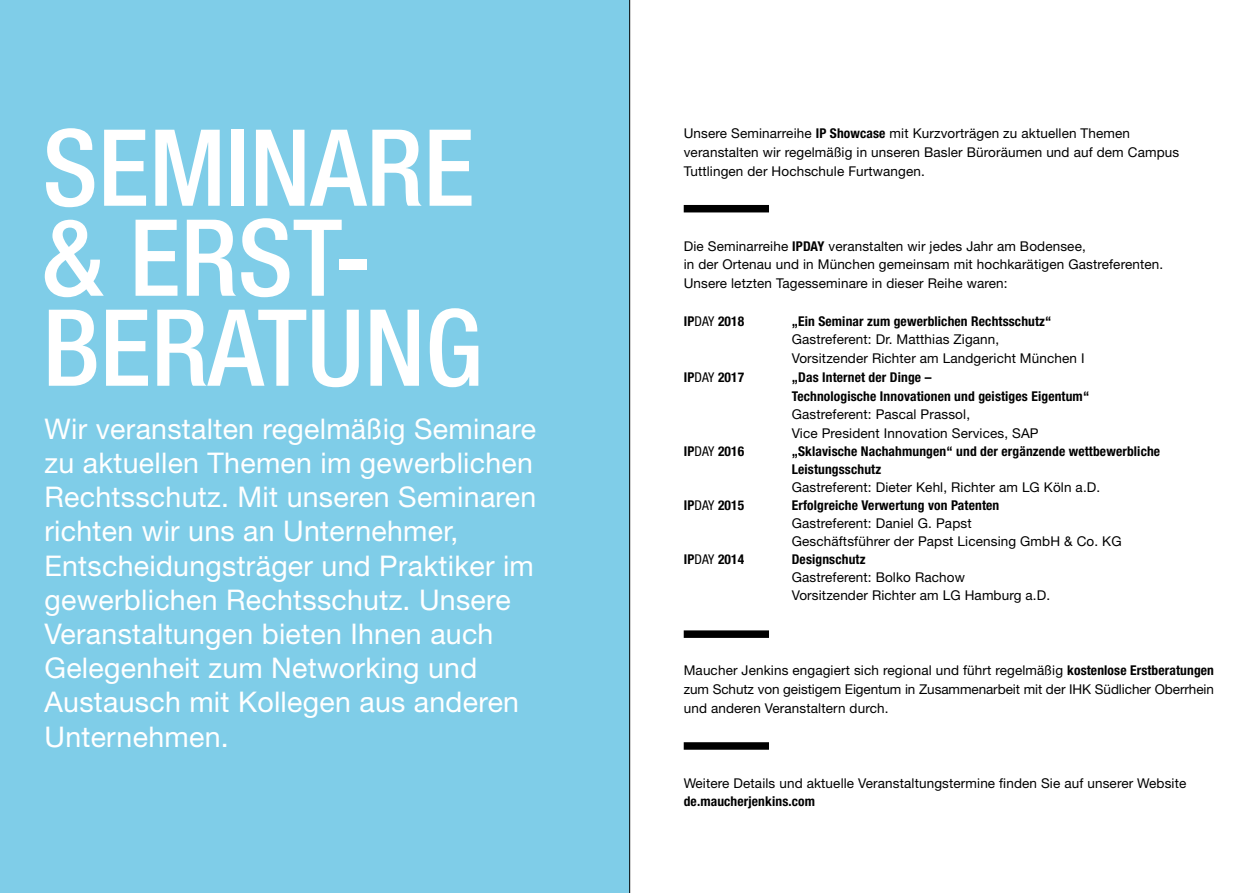
<style>
.page{position:relative;width:1259px;height:893px;background:#fff}
.page>*{position:absolute;margin:0;border:0;box-sizing:border-box;transform-origin:0 0}
.t1{font:500 condensed 106.5px/90px "Helvetica Neue LT";color:#fff}
.t2{font:28.5px/34.2px "Helvetica Neue LT";letter-spacing:.01em;color:#fff}
.t3{font:13.5px/18.8px "Helvetica Neue LT";letter-spacing:.01em;color:#000}
.t4{font:700 condensed 13.5px/18.8px "Helvetica Neue LT";letter-spacing:.01em;color:#000}
.s1{font-weight:700;font-stretch:condensed}
.s2{font-weight:400}
</style>
<div class="page">
<div style="left:0;top:0;width:629px;height:893px;background:#7fcde8"></div>
<div style="left:684px;top:205px;width:85px;height:7px;background:#000"></div>
<div style="left:684px;top:630px;width:85px;height:8px;background:#000"></div>
<div style="left:684px;top:742px;width:85px;height:8px;background:#000"></div>
<hr style="left:629px;top:0;width:1px;height:893px;background:#000">
<h1 class="t1" style="left:43px;top:122px;width:441px">SEMINARE &amp; ERST-<br>BERATUNG</h1>
<p class="t2" style="left:44px;top:411px;width:493px">Wir veranstalten regelmäßig Seminare zu aktuellen Themen im gewerblichen Rechtsschutz. Mit unseren Seminaren richten wir uns an Unternehmer, Entscheidungsträger und Praktiker im gewerblichen Rechtsschutz. Unsere Veranstaltungen bieten Ihnen auch Gelegenheit zum Networking und Austausch mit Kollegen aus anderen Unternehmen.</p>
<p class="t3" style="left:684px;top:124px;width:497px">Unsere Seminarreihe <span class="s1">IP Showcase</span> mit Kurzvorträgen zu aktuellen Themen veranstalten wir regelmäßig in unseren Basler Büroräumen und auf dem Campus<br>Tuttlingen der Hochschule Furtwangen.</p>
<p class="t3" style="left:684px;top:236px;width:481px">Die Seminarreihe <span class="s1">IPDAY</span> veranstalten wir jedes Jahr am Bodensee,<br>in der Ortenau und in München gemeinsam mit hochkarätigen Gastreferenten.<br>Unsere letzten Tagesseminare in dieser Reihe waren:</p>
<p class="t4" style="left:684px;top:311px;width:62px">IP<span class="s2">DAY</span> 2018</p>
<p class="t4" style="left:792px;top:311px;width:261px">„Ein Seminar zum gewerblichen Rechtsschutz“</p>
<p class="t3" style="left:792px;top:330px;width:294px">Gastreferent: Dr. Matthias Zigann,<br>Vorsitzender Richter am Landgericht München I</p>
<p class="t4" style="left:684px;top:368px;width:62px">IP<span class="s2">DAY</span> 2017</p>
<p class="t4" style="left:792px;top:368px;width:299px">„Das Internet der Dinge –<br>Technologische Innovationen und geistiges Eigentum“</p>
<p class="t3" style="left:792px;top:405px;width:248px">Gastreferent: Pascal Prassol,<br>Vice President Innovation Services, SAP</p>
<p class="t4" style="left:684px;top:442px;width:62px">IP<span class="s2">DAY</span> 2016</p>
<p class="t4" style="left:792px;top:442px;width:370px;line-height:18px">„Sklavische Nachahmungen“ und der ergänzende wettbewerbliche<br>Leistungsschutz</p>
<p class="t3" style="left:792px;top:478px;width:310px">Gastreferent: Dieter Kehl, Richter am LG Köln a.D.</p>
<p class="t4" style="left:684px;top:496px;width:62px">IP<span class="s2">DAY</span> 2015</p>
<p class="t4" style="left:792px;top:496px;width:209px">Erfolgreiche Verwertung von Patenten</p>
<p class="t3" style="left:792px;top:514px;width:331px;line-height:18px">Gastreferent: Daniel G. Papst<br>Geschäftsführer der Papst Licensing GmbH &amp; Co. KG</p>
<p class="t4" style="left:684px;top:550px;width:62px">IP<span class="s2">DAY</span> 2014</p>
<p class="t4" style="left:792px;top:550px;width:75px">Designschutz</p>
<p class="t3" style="left:792px;top:568px;width:260px;line-height:18px">Gastreferent: Bolko Rachow<br>Vorsitzender Richter am LG Hamburg a.D.</p>
<p class="t3" style="left:684px;top:661px;width:532px;text-align:justify">Maucher Jenkins engagiert sich regional und führt regelmäßig <span class="s1">kostenlose Erstberatungen </span>zum Schutz von geistigem Eigentum in Zusammenarbeit mit der IHK Südlicher Oberrhein und anderen Veranstaltern durch.</p>
<p class="t3" style="left:684px;top:773px;width:504px">Weitere Details und aktuelle Veranstaltungstermine finden Sie auf unserer Website</p>
<p class="t4" style="left:684px;top:792px;width:133px">de.maucherjenkins.com</p>
</div>
